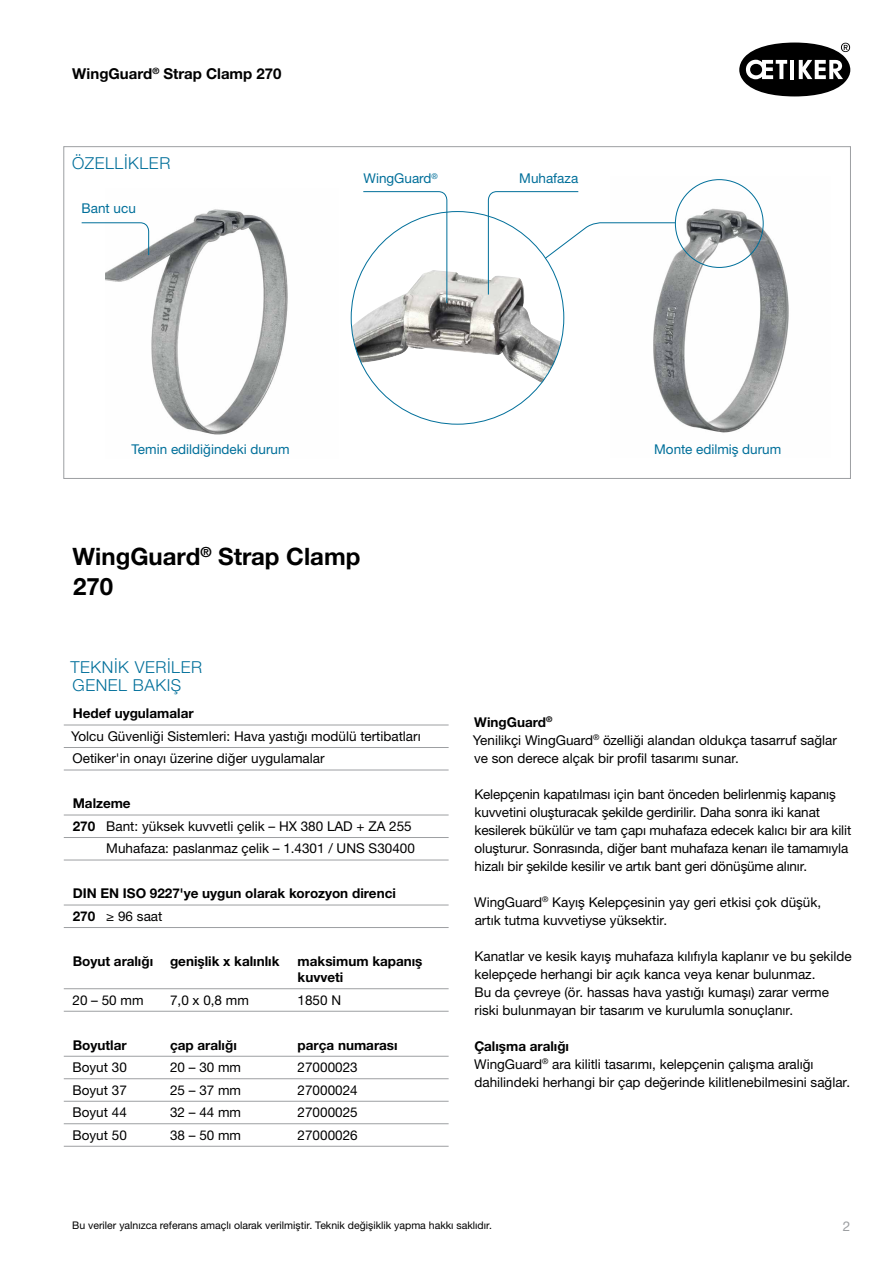
<style>
.page{position:relative;width:893px;height:1263px;background:#fff}
.page>*{position:absolute;margin:0;border:0;box-sizing:border-box;transform-origin:0 0}
.t1{font:700 24px/30px "Helvetica Neue LTW1 G";color:#000}
.t2{font:300 16.5px/18px "Helvetica Neue LTW1 G";letter-spacing:.035em;color:#006f9a}
.t3{font:700 15px "Helvetica Neue LTW1 G";color:#000}
.t4{font:13.5px/18px "Helvetica Neue LTW1 G";color:#000}
.t5{font:700 13.5px/22.5px "Helvetica Neue LTW1 G";color:#000}
.t6{font:13.5px "Helvetica Neue LTW1 G";color:#006f9a}
.t7{font:13.5px "Helvetica Neue LTW1 G";color:#9d9fa2}
.t8{font:10.5px "Helvetica Neue LTW1 G";color:#000}
.s1{font-weight:700}
.s2{font-weight:400}
</style>
<div class="page">
<img style="left:106px;top:209px;width:182px;height:226px">
<img style="left:653px;top:179px;width:136px;height:254px">
<img style="left:351px;top:270px;width:210px;height:113px">
<svg style="left:739px;top:43px;width:111px;height:53px"></svg>
<svg style="left:81px;top:222px;width:68px;height:34px"></svg>
<svg style="left:488px;top:191px;width:188px;height:104px"></svg>
<svg style="left:363px;top:191px;width:85px;height:113px"></svg>
<hr style="left:64px;top:725px;width:385px;height:1px;background:#9d9fa2">
<hr style="left:64px;top:747px;width:385px;height:1px;background:#9d9fa2">
<hr style="left:64px;top:770px;width:385px;height:1px;background:#9d9fa2">
<hr style="left:64px;top:815px;width:385px;height:1px;background:#9d9fa2">
<hr style="left:64px;top:837px;width:385px;height:1px;background:#9d9fa2">
<hr style="left:64px;top:860px;width:385px;height:1px;background:#9d9fa2">
<hr style="left:64px;top:905px;width:385px;height:1px;background:#9d9fa2">
<hr style="left:64px;top:927px;width:385px;height:1px;background:#9d9fa2">
<hr style="left:64px;top:988px;width:385px;height:1px;background:#9d9fa2">
<hr style="left:64px;top:1011px;width:385px;height:1px;background:#9d9fa2">
<hr style="left:64px;top:1056px;width:385px;height:1px;background:#9d9fa2">
<hr style="left:64px;top:1078px;width:385px;height:1px;background:#9d9fa2">
<hr style="left:64px;top:1101px;width:385px;height:1px;background:#9d9fa2">
<hr style="left:64px;top:1123px;width:385px;height:1px;background:#9d9fa2">
<hr style="left:64px;top:1146px;width:385px;height:1px;background:#9d9fa2">
<p class="t3" style="left:72px;top:64px;width:211px">WingGuard<sup>®</sup> Strap Clamp 270</p>
<p class="t2" style="left:72px;top:154px;width:100px">ÖZELLIKLER</p>
<p class="t6" style="left:82px;top:199px;width:56px">Bant ucu</p>
<p class="t6" style="left:364px;top:170px;width:76px">WingGuard<sup>®</sup></p>
<p class="t6" style="left:519px;top:170px;width:60px">Muhafaza</p>
<p class="t6" style="left:132px;top:441px;width:160px">Temin edildiğindeki durum</p>
<p class="t6" style="left:654px;top:441px;width:129px">Monte edilmiş durum</p>
<h1 class="t1" style="left:72px;top:541px;width:290px">WingGuard<sup>®</sup> Strap Clamp<br>270</h1>
<p class="t2" style="left:70px;top:658px;width:133px">TEKNIK VERILER<br>GENEL BAKIŞ</p>
<p class="t5" style="left:73px;top:702px;width:122px">Hedef uygulamalar</p>
<p class="t4" style="left:71px;top:725px;width:351px;line-height:22.5px">Yolcu Güvenliği Sistemleri: Hava yastığı modülü tertibatları<br>Oetiker'in onayı üzerine diğer uygulamalar</p>
<p class="t5" style="left:73px;top:792px;width:60px">Malzeme</p>
<p class="t4" style="left:73px;top:817px;width:340px"><span class="s1">270</span> Bant: yüksek kuvvetli çelik – HX 380 LAD + ZA 255</p>
<p class="t4" style="left:106px;top:839px;width:310px">Muhafaza: paslanmaz çelik – 1.4301 / UNS S30400</p>
<p class="t5" style="left:73px;top:882px;width:325px">DIN EN ISO 9227'ye uygun olarak korozyon direnci<br>270 <span class="s2">≥ 96 saat</span></p>
<p class="t5" style="left:73px;top:950px;width:208px">Boyut aralığı genişlik x kalınlık</p>
<p class="t5" style="left:298px;top:953px;width:126px;line-height:16.2px">maksimum kapanış kuvveti</p>
<p class="t4" style="left:73px;top:990px;width:73px">20 – 50 mm</p>
<p class="t4" style="left:170px;top:990px;width:80px">7,0 x 0,8 mm</p>
<p class="t4" style="left:298px;top:990px;width:45px">1850 N</p>
<p class="t5" style="left:73px;top:1033px;width:55px">Boyutlar</p>
<p class="t5" style="left:170px;top:1033px;width:68px">çap aralığı</p>
<p class="t5" style="left:298px;top:1033px;width:101px">parça numarası</p>
<p class="t4" style="left:73px;top:1058px;width:56px">Boyut 30</p>
<p class="t4" style="left:170px;top:1058px;width:73px">20 – 30 mm</p>
<p class="t4" style="left:298px;top:1058px;width:62px">27000023</p>
<p class="t4" style="left:73px;top:1080px;width:56px">Boyut 37</p>
<p class="t4" style="left:170px;top:1080px;width:73px">25 – 37 mm</p>
<p class="t4" style="left:298px;top:1080px;width:62px">27000024</p>
<p class="t4" style="left:73px;top:1103px;width:56px">Boyut 44</p>
<p class="t4" style="left:170px;top:1103px;width:73px">32 – 44 mm</p>
<p class="t4" style="left:298px;top:1103px;width:62px">27000025</p>
<p class="t4" style="left:73px;top:1125px;width:56px">Boyut 50</p>
<p class="t4" style="left:170px;top:1125px;width:73px">38 – 50 mm</p>
<p class="t4" style="left:298px;top:1125px;width:62px">27000026</p>
<p class="t4" style="left:473px;top:713px;width:365px"><span class="s1">WingGuard</span><sup>®<br></sup>Yenilikçi WingGuard<sup>®</sup> özelliği alandan oldukça tasarruf sağlar ve son derece alçak bir profil tasarımı sunar.</p>
<p class="t4" style="left:474px;top:785px;width:378px">Kelepçenin kapatılması için bant önceden belirlenmiş kapanış kuvvetini oluşturacak şekilde gerdirilir. Daha sonra iki kanat kesilerek bükülür ve tam çapı muhafaza edecek kalıcı bir ara kilit oluşturur. Sonrasında, diğer bant muhafaza kenarı ile tamamıyla hizalı bir şekilde kesilir ve artık bant geri dönüşüme alınır.</p>
<p class="t4" style="left:474px;top:893px;width:348px">WingGuard<sup>®</sup> Kayış Kelepçesinin yay geri etkisi çok düşük, artık tutma kuvvetiyse yüksektir.</p>
<p class="t4" style="left:474px;top:947px;width:379px">Kanatlar ve kesik kayış muhafaza kılıfıyla kaplanır ve bu şekilde kelepçede herhangi bir açık kanca veya kenar bulunmaz.<br>Bu da çevreye (ör. hassas hava yastığı kumaşı) zarar verme riski bulunmayan bir tasarım ve kurulumla sonuçlanır.</p>
<p class="t4" style="left:474px;top:1037px;width:377px"><span class="s1">Çalışma aralığı<br></span>WingGuard<sup>®</sup> ara kilitli tasarımı, kelepçenin çalışma aralığı dahilindeki herhangi bir çap değerinde kilitlenebilmesini sağlar.</p>
<p class="t8" style="left:72px;top:1219px;width:421px">Bu veriler yalnızca referans amaçlı olarak verilmiştir. Teknik değişiklik yapma hakkı saklıdır.</p>
<p class="t7" style="left:843px;top:1217px;width:9px">2</p>
</div>
